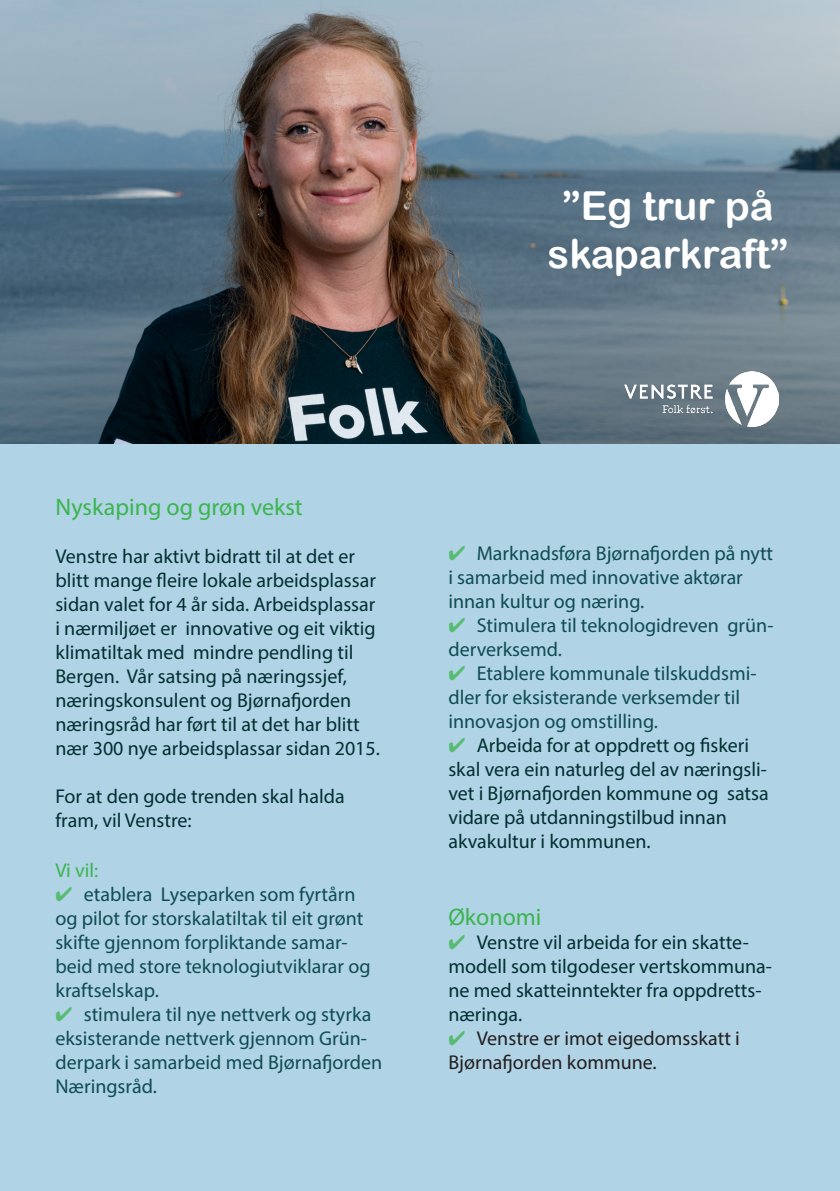
<style>
.page{position:relative;width:840px;height:1191px;background:#fff}
.page>*{position:absolute;margin:0;border:0;box-sizing:border-box;transform-origin:0 0}
.t1{font:40px/48px "Arial Rounded MT Bold";color:#fff;text-align:center}
.Punktliste_Vgrønn{font:24px "Myriad Pro";color:#3bb54f}
.t2{font:20px/24px "Myriad Pro";color:#0f4c53}
.t3{font:20px/24px "Myriad Pro";color:#013031}
.t4{font:20px/24px "Myriad Pro";color:#003031}
.t5{font:20px/24px "Myriad Pro";color:#231f20}
.t6{font:20px "Myriad Pro";color:#3bb54f}
.s1{color:#57bc71}
</style>
<div class="page">
<div style="left:0;top:1px;width:839px;height:1190px;background:#b0d3e5"></div>
<img style="left:0;top:1px;width:839px;height:442px">
<img style="left:624px;top:371px;width:154px;height:56px">
<p class="t1" style="left:547px;top:181px;width:242px">”Eg trur på skaparkraft”</p>
<p class="Punktliste_Vgrønn" style="left:55px;top:492px;width:249px">Nyskaping og grøn vekst</p>
<p class="t3" style="left:55px;top:544px;width:326px">Venstre har aktivt bidratt til at det er blitt mange fleire lokale arbeidsplassar sidan valet for 4 år sida. Arbeidsplassar i nærmiljøet er innovative og eit viktig klimatiltak med mindre pendling til Bergen. Vår satsing på næringssjef, næringskonsulent og Bjørnafjorden næringsråd har ført til at det har blitt nær 300 nye arbeidsplassar sidan 2015.</p>
<p class="t3" style="left:55px;top:784px;width:290px">For at den gode trenden skal halda fram, vil Venstre:</p>
<p class="t6" style="left:55px;top:858px;width:44px">Vi vil:</p>
<p class="t2" style="left:55px;top:882px;width:316px"><span class="s1">✔</span> etablera Lyseparken som fyrtårn og pilot for storskalatiltak til eit grønt skifte gjennom forpliktande samar&shy;beid med store teknologiutviklarar og kraftselskap.</p>
<p class="t2" style="left:55px;top:1002px;width:328px"><span class="s1">✔</span> stimulera til nye nettverk og styrka eksisterande nettverk gjennom Grün&shy;derpark i samarbeid med Bjørnafjorden<br>Næringsråd.</p>
<p class="t2" style="left:448px;top:541px;width:326px"><span class="s1">✔</span> Marknadsføra Bjørnafjorden på nytt i samarbeid med innovative aktørar innan kultur og næring.</p>
<p class="t2" style="left:448px;top:613px;width:326px"><span class="s1">✔</span> Stimulera til teknologidreven grün&shy;derverksemd.</p>
<p class="t2" style="left:448px;top:661px;width:309px"><span class="s1">✔</span> Etablere kommunale tilskuddsmi&shy;dler for eksisterande verksemder til innovasjon og omstilling.</p>
<p class="t4" style="left:448px;top:733px;width:322px"><span class="s1">✔</span> Arbeida for at oppdrett og fiskeri skal vera ein naturleg del av næringsli&shy;vet i Bjørnafjorden kommune og satsa vidare på utdanningstilbud innan akvakultur i kommunen.</p>
<p class="Punktliste_Vgrønn" style="left:448px;top:902px;width:95px">Økonomi</p>
<p class="t4" style="left:448px;top:929px;width:325px"><span class="s1">✔</span> Venstre vil arbeida for ein skatte&shy;modell som tilgodeser vertskommuna&shy;ne med skatteinntekter fra oppdretts&shy;næringa.</p>
<p class="t5" style="left:448px;top:1025px;width:293px"><span class="s1">✔</span> Venstre er imot eigedomsskatt i<br>Bjørnafjorden kommune.</p>
</div>
